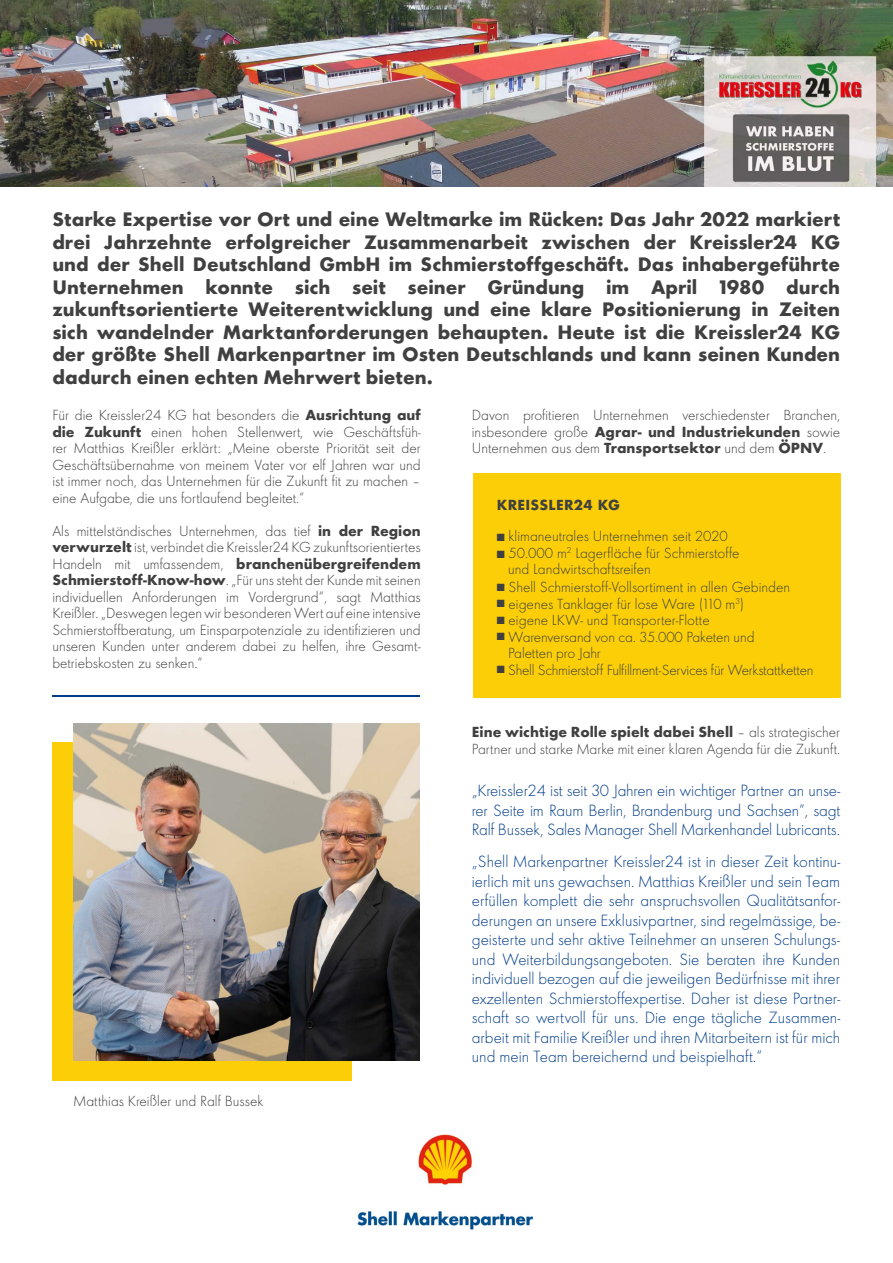
<style>
.page{position:relative;width:893px;height:1263px;background:#fff}
.page>*{position:absolute;margin:0;border:0;box-sizing:border-box;transform-origin:0 0}
.t1{font:700 18px/22.5px "Shell";color:#404040;text-align:justify}
.t2{font:300 15px/19.5px "Shell";letter-spacing:-.01em;color:#003c88;text-align:justify}
.t3{font:300 13.5px/16.5px "Shell";color:#404040;text-align:justify}
.t4{font:300 13.5px "Shell";letter-spacing:-.02em;color:#404040}
.t5{font:700 13.5px "Futura";letter-spacing:.02em;color:#404040}
.s1{font-weight:700}
</style>
<div class="page">
<img style="left:356px;top:1135px;width:178px;height:95px">
<img style="left:0;top:0;width:893px;height:186px">
<div style="left:52px;top:742px;width:300px;height:338px;background:#fbce07"></div>
<hr style="left:52px;top:695px;width:368px;height:2px;background:#003c88">
<div style="left:473px;top:473px;width:368px;height:225px;background:#fbce07"></div>
<img style="left:73px;top:723px;width:347px;height:338px">
<p class="t1" style="left:52px;top:207px;width:789px">Starke Expertise vor Ort und eine Weltmarke im Rücken: Das Jahr 2022 markiert drei Jahrzehnte erfolgreicher Zusammenarbeit zwischen der Kreissler24 KG und der Shell Deutschland GmbH im Schmierstoffgeschäft. Das inhabergeführte Unternehmen konnte sich seit seiner Gründung im April 1980 durch zukunftsorientierte Weiterentwicklung und eine klare Positionierung in Zeiten sich wandelnder Marktanforderungen behaupten. Heute ist die Kreissler24 KG der größte Shell Markenpartner im Osten Deutschlands und kann seinen Kunden dadurch einen echten Mehrwert bieten.</p>
<p class="t3" style="left:52px;top:406px;width:370px">Für die Kreissler24 KG hat besonders die <span class="s1">Ausrichtung auf die Zukunft</span> einen hohen Stellenwert, wie Geschäftsfüh&shy;rer Matthias Kreißler erklärt: „Meine oberste Priorität seit der Geschäftsübernahme von meinem Vater vor elf Jahren war und ist immer noch, das Unternehmen für die Zukunft fit zu machen – eine Aufgabe, die uns fortlaufend begleitet.“</p>
<p class="t3" style="left:52px;top:522px;width:370px">Als mittelständisches Unternehmen, das tief <span class="s1">in der Region verwurzelt</span> ist, verbindet die Kreissler24 KG zukunftsorientiertes Handeln mit umfassendem, <span class="s1">branchenübergreifendem Schmierstoff-Know-how</span>. „Für uns steht der Kunde mit seinen individuellen Anforderungen im Vordergrund“, sagt Matthias Kreißler. „Deswegen legen wir besonderen Wert auf eine intensive Schmierstoffberatung, um Einsparpotenziale zu identifizieren und unseren Kunden unter anderem dabei zu helfen, ihre Gesamt&shy;betriebskosten zu senken.“</p>
<p class="t3" style="left:74px;top:1092px;width:191px">Matthias Kreißler und Ralf Bussek</p>
<p class="t3" style="left:472px;top:406px;width:370px">Davon profitieren Unternehmen verschiedenster Branchen, insbesondere große <span class="s1">Agrar- und Industriekunden</span> sowie Unternehmen aus dem <span class="s1">Transportsektor</span> und dem <span class="s1">ÖPNV</span>.</p>
<p class="t5" style="left:497px;top:495px;width:125px">KREISSLER24 KG</p>
<p class="t3" style="left:497px;top:527px;width:232px">■ klimaneutrales Unternehmen seit 2020</p>
<p class="t3" style="left:508px;top:544px;width:233px;text-indent:-11px">■ 50.000 m<sup>2</sup> Lagerfläche für Schmierstoffe und Landwirtschaftsreifen</p>
<p class="t3" style="left:497px;top:578px;width:295px">■ Shell Schmierstoff-Vollsortiment in allen Gebinden</p>
<p class="t3" style="left:497px;top:595px;width:249px">■ eigenes Tanklager für lose Ware (110 m<sup>3</sup>)</p>
<p class="t3" style="left:497px;top:611px;width:214px">■ eigene LKW- und Transporter-Flotte</p>
<p class="t3" style="left:508px;top:628px;width:248px;text-indent:-11px">■ Warenversand von ca. 35.000 Paketen und<br>Paletten pro Jahr</p>
<p class="t4" style="left:497px;top:660px;width:318px">■ Shell Schmierstoff Fulfillment-Services für Werkstattketten</p>
<p class="t3" style="left:472px;top:723px;width:370px"><span class="s1">Eine wichtige Rolle spielt dabei Shell</span> – als strategischer<br>Partner und starke Marke mit einer klaren Agenda für die Zukunft.</p>
<p class="t2" style="left:472px;top:780px;width:370px">„Kreissler24 ist seit 30 Jahren ein wichtiger Partner an unse&shy;rer Seite im Raum Berlin, Brandenburg und Sachsen“, sagt Ralf Bussek, Sales Manager Shell Markenhandel Lubricants.</p>
<p class="t2" style="left:472px;top:851px;width:370px">„Shell Markenpartner Kreissler24 ist in dieser Zeit kontinu&shy;ierlich mit uns gewachsen. Matthias Kreißler und sein Team erfüllen komplett die sehr anspruchsvollen Qualitätsanfor&shy;derungen an unsere Exklusivpartner, sind regelmässige, be&shy;geisterte und sehr aktive Teilnehmer an unseren Schulungs&shy;und Weiterbildungsangeboten. Sie beraten ihre Kunden individuell bezogen auf die jeweiligen Bedürfnisse mit ihrer exzellenten Schmierstoffexpertise. Daher ist diese Partner&shy;schaft so wertvoll für uns. Die enge tägliche Zusammen&shy;arbeit mit Familie Kreißler und ihren Mitarbeitern ist für mich und mein Team bereichernd und beispielhaft.“</p>
</div>
